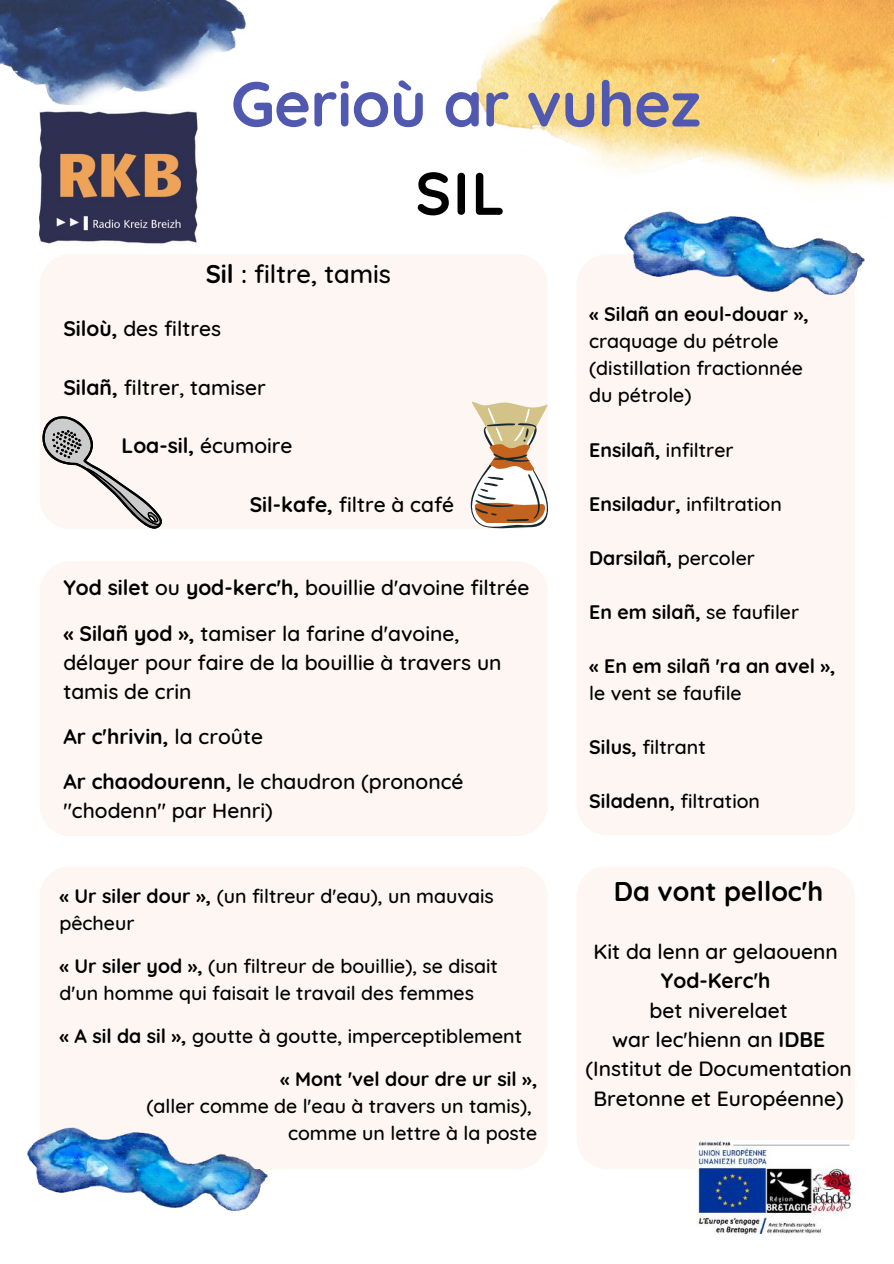
<style>
.page{position:relative;width:894px;height:1264px;background:#fff}
.page>*{position:absolute;margin:0;border:0;box-sizing:border-box;transform-origin:0 0}
.t1{font:700 63px "Quicksand";letter-spacing:-.01em;color:#5158b0}
.t2{font:700 60px "Quicksand";color:#000}
.t3{font:700 27px "Quicksand";color:#000}
.t4{font:500 25.5px "Quicksand";color:#000}
.t5{font:500 21px/29.2px "Quicksand";color:#000}
.t6{font:700 21px "Quicksand";color:#000}
.t7{font:500 19.5px/27px "Quicksand";color:#000}
.t8{font:700 19.5px "Quicksand";color:#000}
.s1{font-weight:700}
.s2{font-weight:500}
</style>
<div class="page">
<div style="left:576px;top:254px;width:278px;height:581px;background:#fdf6f2;border-radius:31px"></div>
<div style="left:39px;top:254px;width:508px;height:275px;background:#fdf6f2;border-radius:31px"></div>
<div style="left:39px;top:561px;width:508px;height:275px;background:#fdf6f2;border-radius:31px"></div>
<div style="left:39px;top:866px;width:508px;height:303px;background:#fdf6f2;border-radius:31px"></div>
<div style="left:576px;top:866px;width:278px;height:303px;background:#fdf6f2;border-radius:31px"></div>
<img style="left:0;top:0;width:246px;height:105px">
<img style="left:624px;top:218px;width:240px;height:77px">
<img style="left:28px;top:1127px;width:239px;height:83px">
<img style="left:476px;top:0;width:417px;height:218px">
<img style="left:39px;top:109px;width:158px;height:135px">
<img style="left:696px;top:1140px;width:158px;height:95px">
<svg style="left:470px;top:401px;width:78px;height:127px"></svg>
<svg style="left:40px;top:416px;width:122px;height:113px"></svg>
<h1 class="t1" style="left:231px;top:63px;width:471px">Gerioù ar vuhez</h1>
<h2 class="t2" style="left:415px;top:155px;width:91px">SIL</h2>
<h3 class="t4" style="left:206px;top:258px;width:187px"><span class="s1">Sil</span> : filtre, tamis</h3>
<p class="t5" style="left:63px;top:314px;width:159px"><span class="s1">Siloù,</span> des filtres</p>
<p class="t5" style="left:63px;top:372px;width:204px"><span class="s1">Silañ,</span> filtrer, tamiser</p>
<p class="t6" style="left:121px;top:432px;width:172px">Loa-sil, <span class="s2">écumoire</span></p>
<p class="t5" style="left:249px;top:489px;width:206px"><span class="s1">Sil-kafe,</span> filtre à café</p>
<p class="t5" style="left:63px;top:565px;width:467px;line-height:45px"><span class="s1">Yod silet</span> ou <span class="s1">yod-kerc'h,</span> bouillie d'avoine filtrée <span class="s1">« Silañ yod »,</span> tamiser la farine d'avoine,</p>
<p class="t5" style="left:63px;top:647px;width:439px">délayer pour faire de la bouillie à travers un tamis de crin</p>
<p class="t5" style="left:63px;top:713px;width:401px;line-height:45px"><span class="s1">Ar c'hrivin,</span> la croûte<br><span class="s1">Ar chaodourenn,</span> le chaudron (prononcé</p>
<p class="t5" style="left:63px;top:795px;width:211px">"chodenn" par Henri)</p>
<p class="t7" style="left:59px;top:882px;width:436px"><span class="s1">« Ur siler dour »,</span> (un filtreur d'eau), un mauvais pêcheur</p>
<p class="t7" style="left:59px;top:952px;width:440px"><span class="s1">« Ur siler yod »,</span> (un filtreur de bouillie), se disait d'un homme qui faisait le travail des femmes</p>
<p class="t7" style="left:59px;top:1022px;width:464px"><span class="s1">« A sil da sil »,</span> goutte à goutte, imperceptiblement</p>
<p class="t8" style="left:280px;top:1066px;width:259px">« Mont 'vel dour dre ur sil »,</p>
<p class="t7" style="left:146px;top:1092px;width:392px;text-align:right">(aller comme de l'eau à travers un tamis), comme un lettre à la poste</p>
<p class="t8" style="left:589px;top:302px;width:221px">« Silañ an eoul-douar »,</p>
<p class="t7" style="left:589px;top:327px;width:215px">craquage du pétrole (distillation fractionnée du pétrole)</p>
<p class="t7" style="left:589px;top:436px;width:146px"><span class="s1">Ensilañ,</span> infiltrer</p>
<p class="t7" style="left:589px;top:490px;width:194px"><span class="s1">Ensiladur,</span> infiltration</p>
<p class="t8" style="left:589px;top:545px;width:167px">Darsilañ, <span class="s2">percoler</span></p>
<p class="t8" style="left:589px;top:599px;width:211px">En em silañ, <span class="s2">se faufiler</span></p>
<p class="t8" style="left:589px;top:653px;width:248px">« En em silañ 'ra an avel »,</p>
<p class="t7" style="left:589px;top:679px;width:154px">le vent se faufile</p>
<p class="t7" style="left:589px;top:733px;width:118px"><span class="s1">Silus,</span> filtrant</p>
<p class="t7" style="left:589px;top:787px;width:172px"><span class="s1">Siladenn,</span> filtration</p>
<h3 class="t3" style="left:613px;top:873px;width:211px">Da vont pelloc'h</h3>
<p class="t5" style="left:593px;top:936px;width:246px">Kit da lenn ar gelaouenn</p>
<p class="t6" style="left:660px;top:967px;width:111px">Yod-Kerc'h</p>
<p class="t5" style="left:585px;top:995px;width:268px;text-align:center">bet niverelaet<br>war lec'hienn an <span class="s1">IDBE </span>(Institut de Documentation<br>Bretonne et Européenne)</p>
</div>
